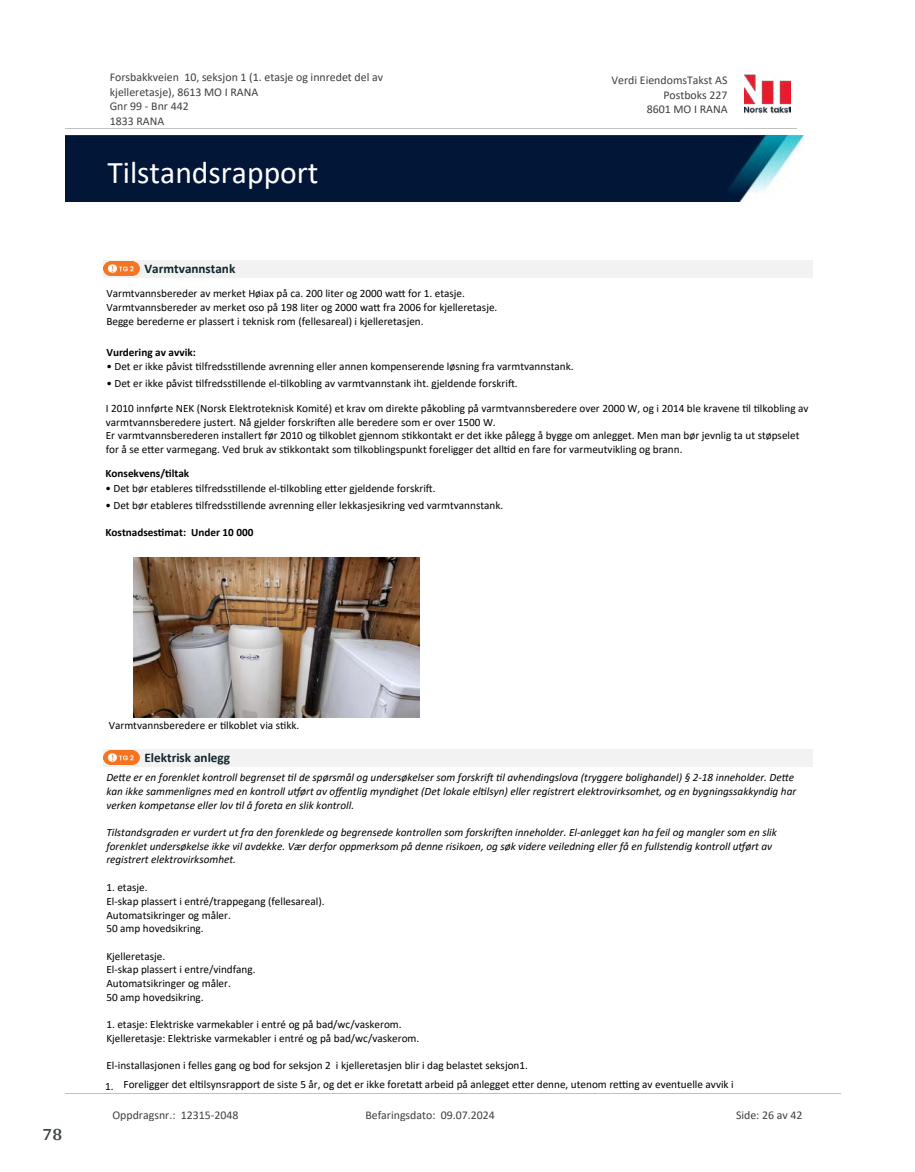
<style>
.page{position:relative;width:915px;height:1172px;background:#fff}
.page>*{position:absolute;margin:0;border:0;box-sizing:border-box;transform-origin:0 0}
.t1{font:31.65px "Calibri";color:#fff}
.t2{font:700 18px "Arya";color:#414749}
.t3{font:700 13.2px "Calibri";color:#0f252c}
.t4{font:11.85px/14.4px "Calibri";color:#404040}
.t5{font:11.25px/13.6px "Calibri";color:#000}
.t6{font:italic 11.25px/13.6px "Calibri";color:#000}
.t7{font:700 11.25px "Calibri";color:#000}
</style>
<div class="page">
<div style="left:104px;top:261px;width:708px;height:17px;background:#f2f2f2"></div>
<img style="left:104px;top:261px;width:35px;height:15px">
<img style="left:133px;top:557px;width:286px;height:160px">
<div style="left:104px;top:749px;width:708px;height:18px;background:#f2f2f2"></div>
<img style="left:104px;top:750px;width:35px;height:15px">
<img style="left:744px;top:74px;width:46px;height:40px">
<hr style="left:65px;top:128px;width:731px;height:1px;background:#c0c0c0">
<img style="left:65px;top:136px;width:738px;height:65px">
<hr style="left:65px;top:1093px;width:775px;height:1px;background:#c0c0c0">
<p class="t4" style="left:110px;top:70px;width:275px">Forsbakkveien 10, seksjon 1 (1. etasje og innredet del av kjelleretasje), 8613 MO I RANA<br>Gnr 99 - Bnr 442<br>1833 RANA</p>
<p class="t4" style="left:611px;top:73px;width:117px">Verdi EiendomsTakst AS</p>
<p class="t4" style="left:663px;top:87px;width:66px">Postboks 227</p>
<p class="t4" style="left:646px;top:102px;width:82px">8601 MO I RANA</p>
<h1 class="t1" style="left:107px;top:150px;width:213px">Tilstandsrapport</h1>
<p class="t3" style="left:144px;top:259px;width:92px">Varmtvannstank</p>
<p class="t5" style="left:106px;top:286px;width:392px">Varmtvannsbereder av merket Høiax på ca. 200 liter og 2000 wa琀琀 for 1. etasje.<br>Varmtvannsbereder av merket oso på 198 liter og 2000 wa琀琀 fra 2006 for kjelleretasje.<br>Begge berederne er plassert i teknisk rom (fellesareal) i kjelleretasjen.</p>
<p class="t7" style="left:106px;top:344px;width:91px">Vurdering av avvik:</p>
<p class="t5" style="left:106px;top:359px;width:468px">• Det er ikke påvist 琀椀lfredss琀椀llende avrenning eller annen kompenserende løsning fra varmtvannstank.</p>
<p class="t5" style="left:106px;top:376px;width:412px">• Det er ikke påvist 琀椀lfredss琀椀llende el-琀椀lkobling av varmtvannstank iht. gjeldende forskri昀琀.</p>
<p class="t5" style="left:106px;top:401px;width:704px">I 2010 innførte NEK (Norsk Elektroteknisk Komité) et krav om direkte påkobling på varmtvannsberedere over 2000 W, og i 2014 ble kravene 琀椀l 琀椀lkobling av varmtvannsberedere justert. Nå gjelder forskri昀琀en alle beredere som er over 1500 W.<br>Er varmtvannsberederen installert før 2010 og 琀椀lkoblet gjennom s琀椀kkontakt er det ikke pålegg å bygge om anlegget. Men man bør jevnlig ta ut støpselet for å se e琀琀er varmegang. Ved bruk av s琀椀kkontakt som 琀椀lkoblingspunkt foreligger det all琀椀d en fare for varmeutvikling og brann.</p>
<p class="t7" style="left:105px;top:465px;width:85px">Konsekvens/琀椀ltak</p>
<p class="t5" style="left:105px;top:481px;width:331px">• Det bør etableres 琀椀lfredss琀椀llende el-琀椀lkobling e琀琀er gjeldende forskri昀琀.</p>
<p class="t5" style="left:105px;top:498px;width:399px">• Det bør etableres 琀椀lfredss琀椀llende avrenning eller lekkasjesikring ved varmtvannstank.</p>
<p class="t7" style="left:105px;top:524px;width:149px">Kostnadses琀椀mat: Under 10 000</p>
<h2 class="t2" style="left:43px;top:1123px;width:21px">78</h2>
<p class="t5" style="left:109px;top:718px;width:192px">Varmtvannsberedere er 琀椀lkoblet via s琀椀kk.</p>
<p class="t3" style="left:144px;top:748px;width:87px">Elektrisk anlegg</p>
<p class="t6" style="left:106px;top:770px;width:691px">De琀琀e er en forenklet kontroll begrenset 琀椀l de spørsmål og undersøkelser som forskri昀琀 琀椀l avhendingslova (tryggere bolighandel) § 2-18 inneholder. De琀琀e kan ikke sammenlignes med en kontroll u琀昀ørt av o昀昀entlig myndighet (Det lokale el琀椀lsyn) eller registrert elektrovirksomhet, og en bygningssakkyndig har verken kompetanse eller lov 琀椀l å foreta en slik kontroll.</p>
<p class="t6" style="left:106px;top:825px;width:671px">Tilstandsgraden er vurdert ut fra den forenklede og begrensede kontrollen som forskri昀琀en inneholder. El-anlegget kan ha feil og mangler som en slik forenklet undersøkelse ikke vil avdekke. Vær derfor oppmerksom på denne risikoen, og søk videre veiledning eller få en fullstendig kontroll u琀昀ørt av registrert elektrovirksomhet.</p>
<p class="t5" style="left:106px;top:880px;width:220px">1. etasje.<br>El-skap plassert i entré/trappegang (fellesareal).<br>Automatsikringer og måler.<br>50 amp hovedsikring.</p>
<p class="t5" style="left:106px;top:949px;width:151px">Kjelleretasje.<br>El-skap plassert i entre/vindfang.<br>Automatsikringer og måler.<br>50 amp hovedsikring.</p>
<p class="t5" style="left:106px;top:1017px;width:314px">1. etasje: Elektriske varmekabler i entré og på bad/wc/vaskerom.<br>Kjelleretasje: Elektriske varmekabler i entré og på bad/wc/vaskerom.</p>
<p class="t5" style="left:106px;top:1058px;width:423px">El-installasjonen i felles gang og bod for seksjon 2 i kjelleretasjen blir i dag belastet seksjon1.</p>
<p class="t5" style="left:105px;top:1077px;width:630px">1. Foreligger det el琀椀lsynsrapport de siste 5 år, og det er ikke foreta琀琀 arbeid på anlegget e琀琀er denne, utenom re琀紀ng av eventuelle avvik i</p>
<p class="t4" style="left:112px;top:1107px;width:127px">Oppdragsnr.: 12315-2048</p>
<p class="t4" style="left:365px;top:1107px;width:131px">Befaringsdato: 09.07.2024</p>
<p class="t4" style="left:735px;top:1107px;width:68px">Side: 26 av 42</p>
</div>
